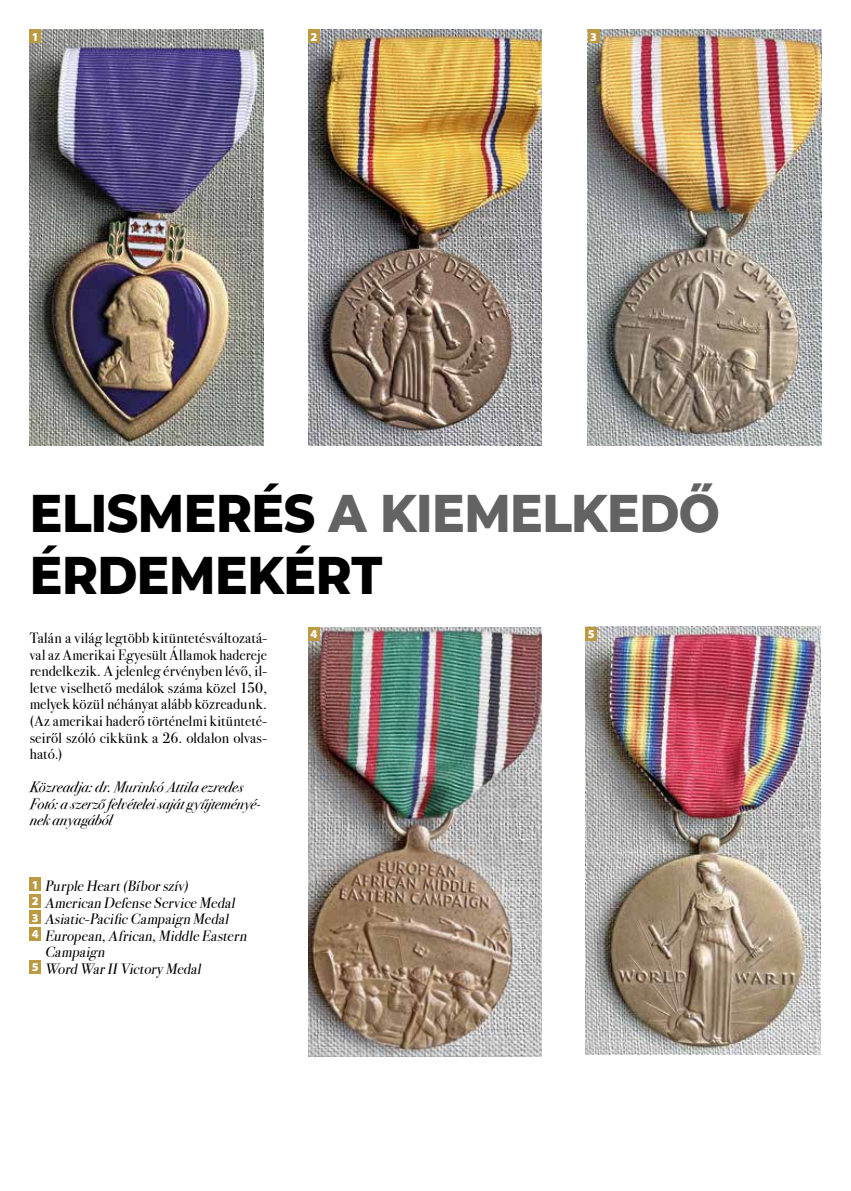
<style>
.page{position:relative;width:851px;height:1191px;background:#fff}
.page>*{position:absolute;margin:0;border:0;box-sizing:border-box;transform-origin:0 0}
.t1{font:800 54px/61.5px "Montserrat";letter-spacing:-.01em;color:#000;scale:.9 1}
.t2{font:15px/16.5px "Bodoni Svty Two ITCTT";letter-spacing:.01em;color:#000;text-align:justify}
.t3{font:italic 15px "Bodoni Svty Two ITCTT";letter-spacing:.03em;color:#000}
.t4{font:italic 15px/16.5px "Bodoni Svty Two ITCTT";color:#000}
.t5{font:900 12px "Myriad Pro";color:#fff}
.s1{color:#646363}
.s2{font-family:"Myriad Pro";font-weight:900;font-style:normal;font-size:12px;color:#fff}
</style>
<div class="page">
<img style="left:585px;top:627px;width:235px;height:427px">
<img style="left:308px;top:627px;width:233px;height:429px">
<div style="left:308px;top:627px;width:11px;height:13px;background:#bc9a41"></div>
<div style="left:585px;top:627px;width:12px;height:13px;background:#bc9a41"></div>
<div style="left:30px;top:877px;width:11px;height:14px;background:#bc9a41"></div>
<div style="left:30px;top:894px;width:11px;height:13px;background:#bc9a41"></div>
<div style="left:30px;top:910px;width:11px;height:14px;background:#bc9a41"></div>
<div style="left:30px;top:927px;width:11px;height:13px;background:#bc9a41"></div>
<div style="left:30px;top:960px;width:11px;height:13px;background:#bc9a41"></div>
<img style="left:30px;top:30px;width:233px;height:415px">
<img style="left:308px;top:30px;width:233px;height:415px">
<img style="left:588px;top:30px;width:233px;height:415px">
<div style="left:30px;top:30px;width:11px;height:13px;background:#bc9a41"></div>
<div style="left:308px;top:30px;width:11px;height:13px;background:#bc9a41"></div>
<div style="left:588px;top:30px;width:11px;height:13px;background:#bc9a41"></div>
<p class="t5" style="left:32px;top:29px;width:8px">1</p>
<p class="t5" style="left:310px;top:29px;width:8px">2</p>
<p class="t5" style="left:590px;top:29px;width:8px">3</p>
<h1 class="t1" style="left:30px;top:479px;width:768px">ELISMERÉS <span class="s1">A -KIEMELKEDŐ<br></span>ÉRDEMEKÉRT</h1>
<p class="t2" style="left:30px;top:628px;width:239px">Talán a világ legtöbb kitüntetésváltozatá&shy;val az Amerikai Egyesült Államok hadereje rendelkezik. A jelenleg érvényben lévő, il&shy;letve viselhető medálok száma közel 150, melyek közül néhányat alább közreadunk. (Az amerikai haderő történelmi kitünteté&shy;seiről szóló cikkünk a 26. oldalon olvas&shy;ható.)</p>
<p class="t4" style="left:30px;top:777px;width:232px">Közreadja: dr. Murinkó Attila ezredes<br>Fotó: a szerző felvételei saját gyűjteményé&shy;nek anyagából</p>
<p class="t5" style="left:310px;top:626px;width:8px">4</p>
<p class="t5" style="left:588px;top:626px;width:8px">5</p>
<p class="t3" style="left:32px;top:873px;width:161px"><span class="s2">1</span> PurpleHeart(Bíborszív)</p>
<p class="t3" style="left:32px;top:890px;width:208px"><span class="s2">2</span> American DefenseServiceMedal</p>
<p class="t3" style="left:32px;top:906px;width:202px"><span class="s2">3</span> Asiatic-PacificCamp aign Medal</p>
<p class="t3" style="left:32px;top:923px;width:220px"><span class="s2">4</span> Europ ean,African,MiddleEastern</p>
<p class="t3" style="left:45px;top:939px;width:65px">Camp aign</p>
<p class="t3" style="left:32px;top:956px;width:174px"><span class="s2">5</span> Word WarIIVictory Medal</p>
</div>
